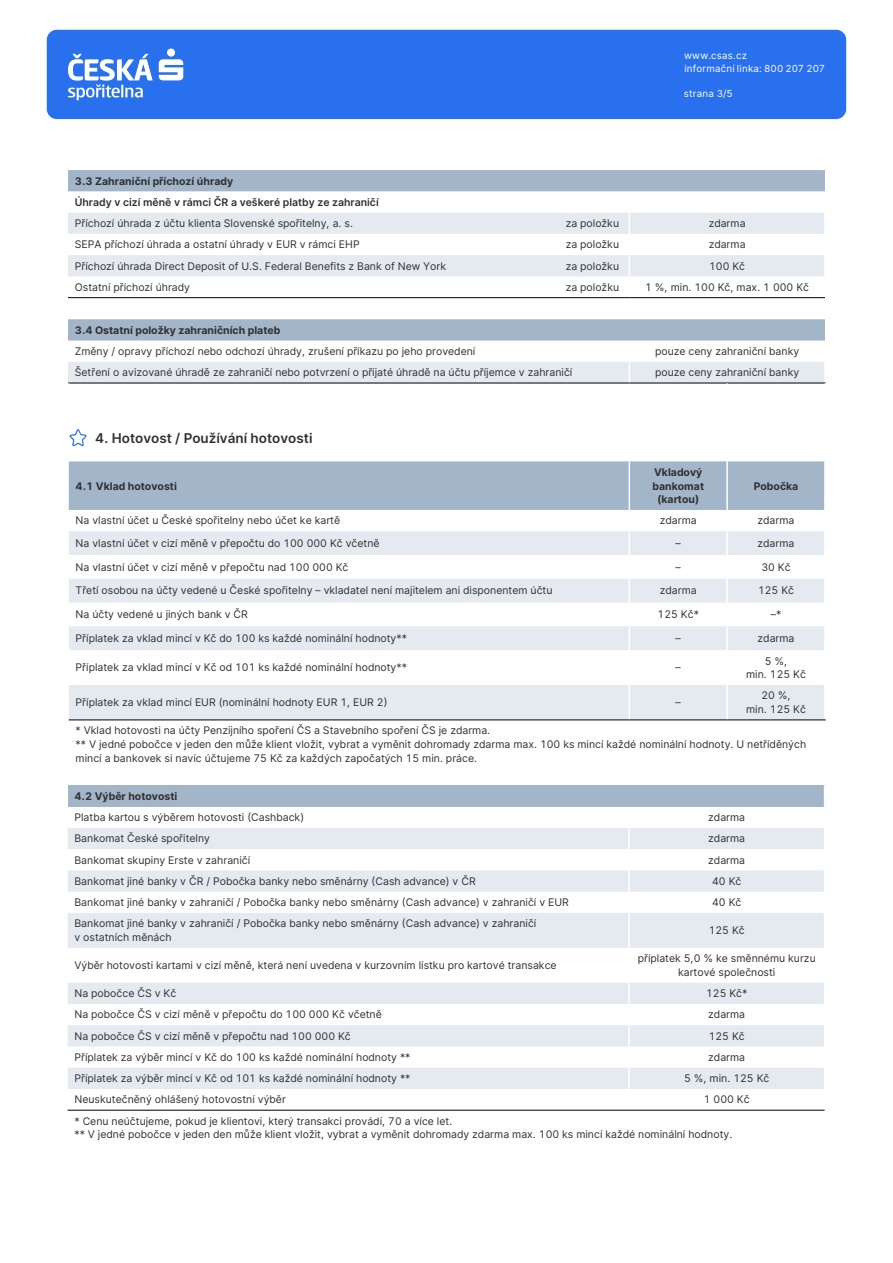
<style>
.page{position:relative;width:893px;height:1263px;background:#fff}
.page>*{position:absolute;margin:0;border:0;box-sizing:border-box;transform-origin:0 0}
.t1{font:600 13.5px "Inter";color:#303030}
.t2{font:10.5px/13.6px "Inter";color:#303030;text-align:center}
.t3{font:700 10.5px/13.6px "Inter";color:#303030;text-align:center}
.t4{font:600 10.5px "Inter";color:#303030}
.t5{font:9.75px/12.8px "Inter";letter-spacing:.025em;color:#fff}
</style>
<div class="page">
<div style="left:47px;top:30px;width:799px;height:89px;background:#2870ed;border-radius:10px"></div>
<svg style="left:159px;top:59px;width:24px;height:21px"></svg>
<div style="left:167px;top:49px;width:8px;height:8px;background:#fff;border-radius:50%"></div>
<svg style="left:68px;top:54px;width:85px;height:46px"></svg>
<div style="left:68px;top:170px;width:757px;height:21px;background:#a3b5c9"></div>
<svg style="left:68px;top:213px;width:756px;height:63px;fill:#e4eaf0"></svg>
<svg style="left:629px;top:213px;width:1px;height:21px"></svg>
<svg style="left:629px;top:255px;width:1px;height:21px"></svg>
<hr style="left:68px;top:297px;width:561px;height:1px;background:#000">
<hr style="left:629px;top:297px;width:196px;height:1px;background:#000">
<div style="left:68px;top:319px;width:757px;height:21px;background:#a3b5c9"></div>
<div style="left:68px;top:362px;width:756px;height:21px;background:#e4eaf0"></div>
<hr style="left:68px;top:383px;width:561px;height:1px;background:#000">
<hr style="left:629px;top:383px;width:197px;height:1px;background:#000">
<div style="left:69px;top:461px;width:755px;height:49px;background:#a3b5c9"></div>
<svg style="left:69px;top:531px;width:755px;height:188px;fill:#e4eaf0"></svg>
<hr style="left:68px;top:383px;width:2px;height:39px;background:#fff">
<hr style="left:726px;top:383px;width:2px;height:39px;background:#fff">
<hr style="left:824px;top:383px;width:2px;height:39px;background:#fff">
<svg style="left:629px;top:531px;width:1px;height:24px"></svg>
<svg style="left:629px;top:579px;width:1px;height:23px"></svg>
<hr style="left:726px;top:579px;width:2px;height:23px;background:#fff">
<svg style="left:629px;top:626px;width:1px;height:24px"></svg>
<hr style="left:629px;top:685px;width:1px;height:34px;background:#fff">
<hr style="left:629px;top:461px;width:1px;height:49px;background:#fff">
<hr style="left:726px;top:461px;width:2px;height:49px;background:#fff">
<hr style="left:726px;top:531px;width:2px;height:24px;background:#fff">
<hr style="left:726px;top:626px;width:2px;height:24px;background:#fff">
<hr style="left:726px;top:685px;width:2px;height:34px;background:#fff">
<hr style="left:69px;top:719px;width:560px;height:1px;background:#000">
<hr style="left:629px;top:719px;width:98px;height:1px;background:#000">
<hr style="left:727px;top:719px;width:99px;height:1px;background:#000">
<svg style="left:69px;top:429px;width:18px;height:17px"></svg>
<div style="left:68px;top:785px;width:757px;height:22px;background:#a3b5c9"></div>
<svg style="left:68px;top:828px;width:756px;height:261px;fill:#e4eaf0"></svg>
<hr style="left:628px;top:983px;width:2px;height:21px;background:#fff">
<hr style="left:628px;top:1025px;width:2px;height:21px;background:#fff">
<hr style="left:628px;top:1068px;width:2px;height:21px;background:#fff">
<hr style="left:628px;top:828px;width:2px;height:21px;background:#fff">
<hr style="left:628px;top:870px;width:2px;height:22px;background:#fff">
<hr style="left:628px;top:913px;width:2px;height:35px;background:#fff">
<svg style="left:824px;top:785px;width:1px;height:22px"></svg>
<hr style="left:68px;top:1110px;width:561px;height:1px;background:#000">
<hr style="left:629px;top:1110px;width:196px;height:1px;background:#000">
<p class="t5" style="left:684px;top:49px;width:143px">www.csas.cz<br>informační linka: 800 207 207</p>
<p class="t5" style="left:684px;top:87px;width:51px">strana 3/5</p>
<p class="t3" style="left:75px;top:174px;width:160px">3.3 Zahraniční příchozí úhrady</p>
<p class="t4" style="left:75px;top:194px;width:305px">Úhrady v cizí měně v rámci ČR a veškeré platby ze zahraničí</p>
<p class="t2" style="left:75px;top:216px;width:280px">Příchozí úhrada z účtu klienta Slovenské spořitelny, a. s.</p>
<p class="t2" style="left:566px;top:216px;width:55px">za položku</p>
<p class="t2" style="left:709px;top:216px;width:38px">zdarma</p>
<p class="t2" style="left:75px;top:237px;width:286px">SEPA příchozí úhrada a ostatní úhrady v EUR v rámci EHP</p>
<p class="t2" style="left:566px;top:237px;width:55px">za položku</p>
<p class="t2" style="left:709px;top:237px;width:38px">zdarma</p>
<p class="t2" style="left:75px;top:259px;width:373px">Příchozí úhrada Direct Deposit of U.S. Federal Benefits z Bank of New York</p>
<p class="t2" style="left:566px;top:259px;width:55px">za položku</p>
<p class="t2" style="left:709px;top:259px;width:38px">100 Kč</p>
<p class="t2" style="left:75px;top:280px;width:117px">Ostatní příchozí úhrady</p>
<p class="t2" style="left:566px;top:280px;width:55px">za položku</p>
<p class="t2" style="left:645px;top:280px;width:165px">1 %, min. 100 Kč, max. 1 000 Kč</p>
<p class="t3" style="left:75px;top:323px;width:207px">3.4 Ostatní položky zahraničních plateb</p>
<p class="t2" style="left:75px;top:344px;width:402px">Změny / opravy příchozí nebo odchozí úhrady, zrušení příkazu po jeho provedení</p>
<p class="t2" style="left:655px;top:344px;width:146px">pouze ceny zahraniční banky</p>
<p class="t2" style="left:75px;top:365px;width:499px">Šetření o avizované úhradě ze zahraničí nebo potvrzení o přijaté úhradě na účtu příjemce v zahraničí</p>
<p class="t2" style="left:655px;top:365px;width:146px">pouze ceny zahraniční banky</p>
<p class="t1" style="left:95px;top:428px;width:219px">4. Hotovost / Používání hotovosti</p>
<p class="t3" style="left:76px;top:478px;width:103px">4.1 Vklad hotovosti</p>
<p class="t3" style="left:652px;top:465px;width:53px">Vkladový bankomat (kartou)</p>
<p class="t3" style="left:754px;top:478px;width:46px">Pobočka</p>
<p class="t2" style="left:76px;top:513px;width:266px">Na vlastní účet u České spořitelny nebo účet ke kartě</p>
<p class="t2" style="left:660px;top:513px;width:38px">zdarma</p>
<p class="t2" style="left:758px;top:513px;width:38px">zdarma</p>
<p class="t2" style="left:76px;top:536px;width:305px">Na vlastní účet v cizí měně v přepočtu do 100 000 Kč včetně</p>
<p class="t2" style="left:676px;top:536px;width:7px">–</p>
<p class="t2" style="left:758px;top:536px;width:38px">zdarma</p>
<p class="t2" style="left:76px;top:560px;width:274px">Na vlastní účet v cizí měně v přepočtu nad 100 000 Kč</p>
<p class="t2" style="left:676px;top:560px;width:7px">–</p>
<p class="t2" style="left:761px;top:560px;width:31px">30 Kč</p>
<p class="t2" style="left:76px;top:584px;width:478px">Třetí osobou na účty vedené u České spořitelny – vkladatel není majitelem ani disponentem účtu</p>
<p class="t2" style="left:660px;top:584px;width:38px">zdarma</p>
<p class="t2" style="left:758px;top:584px;width:38px">125 Kč</p>
<p class="t2" style="left:76px;top:607px;width:174px">Na účty vedené u jiných bank v ČR</p>
<p class="t2" style="left:658px;top:607px;width:43px">125 Kč*</p>
<p class="t2" style="left:771px;top:607px;width:12px">–*</p>
<p class="t2" style="left:76px;top:631px;width:333px">Příplatek za vklad mincí v Kč do 100 ks každé nominální hodnoty**</p>
<p class="t2" style="left:676px;top:631px;width:7px">–</p>
<p class="t2" style="left:758px;top:631px;width:38px">zdarma</p>
<p class="t2" style="left:76px;top:660px;width:333px">Příplatek za vklad mincí v Kč od 101 ks každé nominální hodnoty**</p>
<p class="t2" style="left:676px;top:660px;width:7px">–</p>
<p class="t2" style="left:746px;top:654px;width:61px">5 %,<br>min. 125 Kč</p>
<p class="t2" style="left:76px;top:695px;width:313px">Příplatek za vklad mincí EUR (nominální hodnoty EUR 1, EUR 2)</p>
<p class="t2" style="left:676px;top:695px;width:7px">–</p>
<p class="t2" style="left:746px;top:689px;width:61px">20 %,<br>min. 125 Kč</p>
<p class="t2" style="left:76px;top:723px;width:732px;text-align:left">* Vklad hotovosti na účty Penzijního spoření ČS a Stavebního spoření ČS je zdarma.<br>** V jedné pobočce v jeden den může klient vložit, vybrat a vyměnit dohromady zdarma max. 100 ks mincí každé nominální hodnoty. U netříděných mincí a bankovek si navíc účtujeme 75 Kč za každých započatých 15 min. práce.</p>
<p class="t3" style="left:74px;top:789px;width:104px">4.2 Výběr hotovosti</p>
<p class="t2" style="left:74px;top:810px;width:231px">Platba kartou s výběrem hotovosti (Cashback)</p>
<p class="t2" style="left:708px;top:810px;width:38px">zdarma</p>
<p class="t2" style="left:74px;top:831px;width:137px">Bankomat České spořitelny</p>
<p class="t2" style="left:708px;top:831px;width:38px">zdarma</p>
<p class="t2" style="left:74px;top:853px;width:177px">Bankomat skupiny Erste v zahraničí</p>
<p class="t2" style="left:708px;top:853px;width:38px">zdarma</p>
<p class="t2" style="left:74px;top:874px;width:403px">Bankomat jiné banky v ČR / Pobočka banky nebo směnárny (Cash advance) v ČR</p>
<p class="t2" style="left:712px;top:874px;width:31px">40 Kč</p>
<p class="t2" style="left:74px;top:895px;width:496px">Bankomat jiné banky v zahraničí / Pobočka banky nebo směnárny (Cash advance) v zahraničí v EUR</p>
<p class="t2" style="left:712px;top:895px;width:31px">40 Kč</p>
<p class="t2" style="left:74px;top:916px;width:463px;text-align:left">Bankomat jiné banky v zahraničí / Pobočka banky nebo směnárny (Cash advance) v zahraničí v ostatních měnách</p>
<p class="t2" style="left:709px;top:923px;width:38px">125 Kč</p>
<p class="t2" style="left:74px;top:958px;width:484px">Výběr hotovosti kartami v cizí měně, která není uvedena v kurzovním lístku pro kartové transakce</p>
<p class="t2" style="left:638px;top:951px;width:180px">příplatek 5,0 % ke směnnému kurzu kartové společnosti</p>
<p class="t2" style="left:74px;top:986px;width:103px">Na pobočce ČS v Kč</p>
<p class="t2" style="left:706px;top:986px;width:43px">125 Kč*</p>
<p class="t2" style="left:74px;top:1007px;width:309px">Na pobočce ČS v cizí měně v přepočtu do 100 000 Kč včetně</p>
<p class="t2" style="left:708px;top:1007px;width:38px">zdarma</p>
<p class="t2" style="left:74px;top:1029px;width:278px">Na pobočce ČS v cizí měně v přepočtu nad 100 000 Kč</p>
<p class="t2" style="left:709px;top:1029px;width:38px">125 Kč</p>
<p class="t2" style="left:74px;top:1050px;width:338px">Příplatek za výběr mincí v Kč do 100 ks každé nominální hodnoty **</p>
<p class="t2" style="left:708px;top:1050px;width:38px">zdarma</p>
<p class="t2" style="left:74px;top:1071px;width:338px">Příplatek za výběr mincí v Kč od 101 ks každé nominální hodnoty **</p>
<p class="t2" style="left:684px;top:1071px;width:87px">5 %, min. 125 Kč</p>
<p class="t2" style="left:74px;top:1092px;width:213px">Neuskutečněný ohlášený hotovostní výběr</p>
<p class="t2" style="left:704px;top:1092px;width:47px">1 000 Kč</p>
<p class="t2" style="left:74px;top:1114px;width:659px;text-align:left">* Cenu neúčtujeme, pokud je klientovi, který transakci provádí, 70 a více let.<br>** V jedné pobočce v jeden den může klient vložit, vybrat a vyměnit dohromady zdarma max. 100 ks mincí každé nominální hodnoty.</p>
</div>
